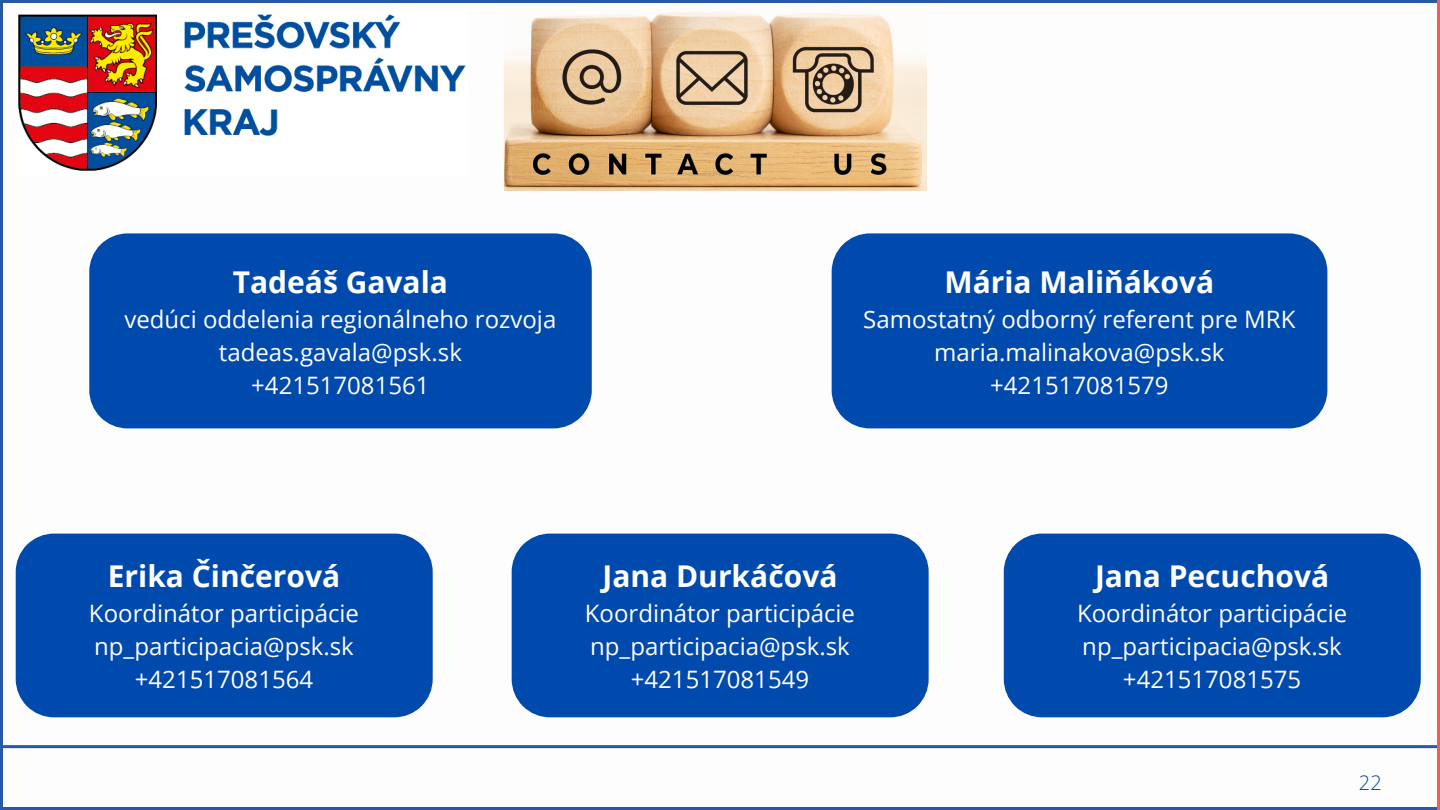
<style>
.page{position:relative;width:1440px;height:810px;background:#fff}
.page>*{position:absolute;margin:0;border:0;box-sizing:border-box;transform-origin:0 0}
.t1{font:700 30px "Open Sans";color:#fff}
.t2{font:24px/33px "Open Sans";color:#fff;text-align:center}
.t3{font:300 20px "Open Sans";color:#004aad}
</style>
<div class="page">
<hr style="left:1437px;top:0;width:3px;height:810px;background:#ff5757">
<hr style="left:0;top:0;width:3px;height:810px;background:#2959a2">
<hr style="left:0;top:0;width:1437px;height:3px;background:#2959a2">
<hr style="left:0;top:745px;width:1437px;height:3px;background:#2959a2">
<div style="left:89px;top:233px;width:503px;height:195px;background:#004aad"></div>
<div style="left:832px;top:233px;width:495px;height:195px;background:#004aad"></div>
<div style="left:16px;top:534px;width:417px;height:183px;background:#004aad"></div>
<div style="left:512px;top:534px;width:417px;height:183px;background:#004aad"></div>
<div style="left:1004px;top:534px;width:417px;height:183px;background:#004aad"></div>
<img style="left:504px;top:12px;width:423px;height:179px">
<hr style="left:0;top:807px;width:1437px;height:3px;background:#2959a2">
<img style="left:18px;top:14px;width:448px;height:157px">
<p class="t1" style="left:233px;top:261px;width:217px">Tadeáš Gavala</p>
<p class="t2" style="left:124px;top:302px;width:433px">vedúci oddelenia regionálneho rozvoja tadeas.gavala@psk.sk<br>+421517081561</p>
<p class="t1" style="left:944px;top:261px;width:271px">Mária Maliňáková</p>
<p class="t2" style="left:863px;top:302px;width:434px">Samostatný odborný referent pre MRK maria.malinakova@psk.sk +421517081579</p>
<p class="t1" style="left:108px;top:555px;width:234px">Erika Činčerová</p>
<p class="t2" style="left:89px;top:596px;width:272px">Koordinátor participácie np_participacia@psk.sk +421517081564</p>
<p class="t1" style="left:602px;top:555px;width:237px">Jana Durkáčová</p>
<p class="t2" style="left:585px;top:596px;width:272px">Koordinátor participácie np_participacia@psk.sk +421517081549</p>
<p class="t1" style="left:1095px;top:555px;width:236px">Jana Pecuchová</p>
<p class="t2" style="left:1077px;top:596px;width:272px">Koordinátor participácie np_participacia@psk.sk +421517081575</p>
<p class="t3" style="left:1359px;top:769px;width:24px">22</p>
</div>
